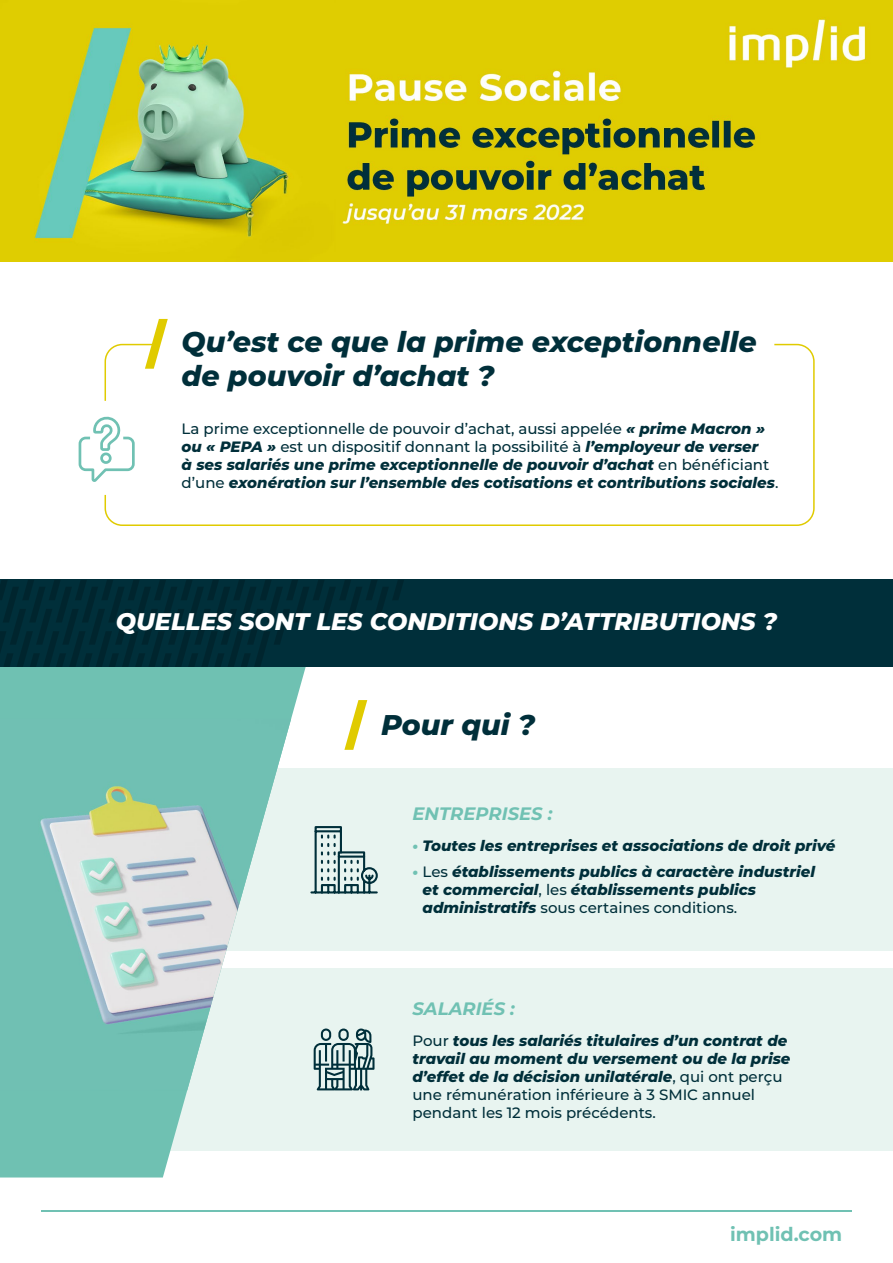
<style>
.page{position:relative;width:893px;height:1263px;background:#fff}
.page>*{position:absolute;margin:0;border:0;box-sizing:border-box;transform-origin:0 0}
.t1{font:italic 800 28.5px/34.2px "Montserrat";color:#002f3a}
.t2{font:italic 800 24px "Montserrat";color:#fff}
.t3{font:700 19.05px "Montserrat";color:#70c1b3}
.t4{font:italic 700 18px "Montserrat";color:#70c1b3}
.t5{font:italic 800 15px/18px "Montserrat";color:#002f3a}
.s1{font-weight:500;font-style:normal}
.s2{color:#70c1b3}
</style>
<div class="page">
<hr style="left:41px;top:1210px;width:811px;height:1px;background:#70c1b3">
<div style="left:0;top:580px;width:893px;height:87px;background:#002f3a"></div>
<svg style="left:0;top:580px;width:404px;height:87px"></svg>
<div style="left:0;top:769px;width:893px;height:182px;background:#e8f4f0"></div>
<div style="left:0;top:968px;width:893px;height:182px;background:#e8f4f0"></div>
<svg style="left:344px;top:700px;width:23px;height:50px"></svg>
<img style="left:0;top:0;width:893px;height:262px">
<svg style="left:0;top:667px;width:306px;height:510px;fill:#6fc1b2"></svg>
<img style="left:0;top:719px;width:291px;height:371px">
<svg style="left:152px;top:319px;width:16px;height:24px"></svg>
<svg style="left:78px;top:417px;width:26px;height:65px"></svg>
<svg style="left:314px;top:1028px;width:60px;height:62px"></svg>
<svg style="left:310px;top:826px;width:68px;height:68px"></svg>
<svg style="left:104px;top:343px;width:711px;height:183px"></svg>
<h1 class="t1" style="left:182px;top:323px;width:576px">Qu’est ce que la prime exceptionnelle de pouvoir d’achat ?</h1>
<p class="t5" style="left:182px;top:419px;width:598px"><span class="s1">La prime exceptionnelle de pouvoir d’achat, aussi appelée</span> « prime Macron » ou « PEPA » <span class="s1">est un dispositif donnant la possibilité à</span> l’employeur de verser<br>à ses salariés une prime exceptionnelle de pouvoir d’achat <span class="s1">en bénéficiant d’une</span> exonération sur l’ensemble des cotisations et contributions sociales<span class="s1">.</span></p>
<h2 class="t2" style="left:116px;top:604px;width:663px">QUELLES SONT LES CONDITIONS D’ATTRIBUTIONS ?</h2>
<h1 class="t1" style="left:381px;top:706px;width:156px">Pour qui ?</h1>
<p class="t4" style="left:412px;top:801px;width:142px">ENTREPRISES :</p>
<p class="t5" style="left:412px;top:836px;width:424px"><span class="s2">•</span> Toutes les entreprises et associations de droit privé</p>
<p class="t5" style="left:423px;top:862px;width:394px;text-indent:-10px"><span class="s2">•</span> <span class="s1">Les</span> établissements publics à caractère industriel et commercial<span class="s1">, les</span> établissements publics administratifs <span class="s1">sous certaines conditions.</span></p>
<p class="t4" style="left:412px;top:996px;width:104px">SALARIÉS :</p>
<p class="t5" style="left:412px;top:1031px;width:379px"><span class="s1">Pour</span> tous les salariés titulaires d’un contrat de travail au moment du versement ou de la prise d’effet de la décision unilatérale<span class="s1">, qui ont perçu une rémunération inférieure à 3 SMIC annuel pendant les 12 mois précédents.</span></p>
<p class="t3" style="left:730px;top:1221px;width:114px">implid.com</p>
</div>
